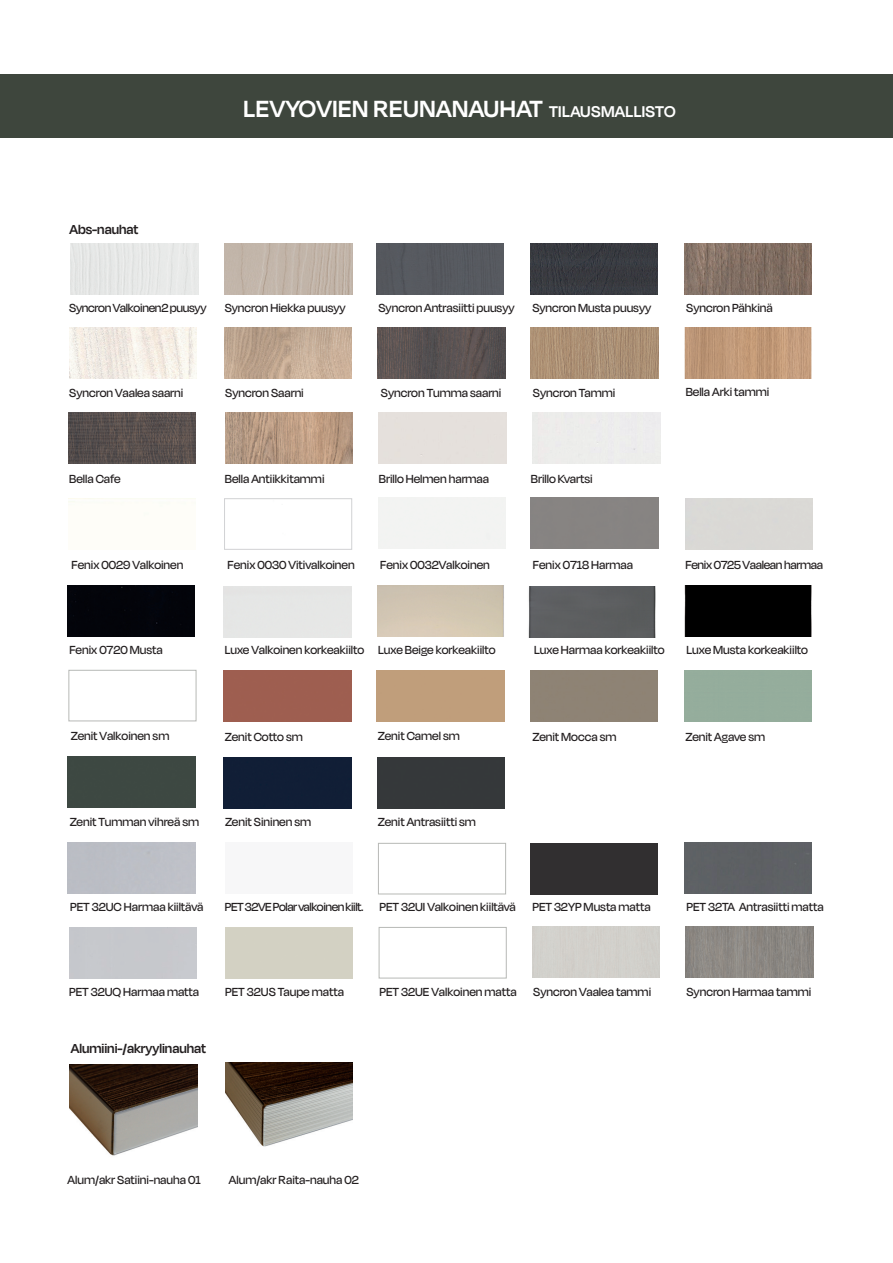
<style>
.page{position:relative;width:893px;height:1263px;background:#fff}
.page>*{position:absolute;margin:0;border:0;box-sizing:border-box;transform-origin:0 0}
.t1{font:600 27px "Degular Display";letter-spacing:.02em;color:#fff}
.t2{font:600 15px "Degular Display";color:#231f20}
.t3{font:500 13.5px "Degular Display";color:#231f20}
.t4{font:500 13.5px "Degular Display";letter-spacing:-.02em;color:#231f20}
.t5{font:500 13.5px "Degular Display";letter-spacing:-.03em;color:#231f20}
.s1{font-size:18px}
</style>
<div class="page">
<div style="left:0;top:74px;width:893px;height:64px;background:#3e463d"></div>
<img style="left:70px;top:1065px;width:127px;height:91px">
<img style="left:225px;top:1062px;width:128px;height:85px">
<img style="left:225px;top:243px;width:127px;height:51px">
<div style="left:376px;top:243px;width:128px;height:51px;background:#56595f"></div>
<img style="left:224px;top:327px;width:128px;height:51px">
<img style="left:69px;top:327px;width:128px;height:52px">
<div style="left:71px;top:243px;width:127px;height:51px;background:#e7e9e8"></div>
<img style="left:684px;top:243px;width:128px;height:51px">
<img style="left:68px;top:413px;width:128px;height:51px">
<img style="left:684px;top:327px;width:127px;height:52px">
<img style="left:530px;top:243px;width:128px;height:51px">
<img style="left:378px;top:327px;width:127px;height:52px">
<img style="left:225px;top:413px;width:128px;height:51px">
<img style="left:531px;top:327px;width:127px;height:52px">
<div style="left:224px;top:498px;width:128px;height:51px;border:1px solid #d1d2d4"></div>
<div style="left:67px;top:585px;width:128px;height:51px;background:#03040a"></div>
<img style="left:377px;top:585px;width:127px;height:51px">
<div style="left:528px;top:586px;width:127px;height:51px;background:#5c5e60"></div>
<div style="left:684px;top:585px;width:128px;height:51px;background:#000"></div>
<div style="left:69px;top:670px;width:127px;height:51px;border:1px solid #b7b9b6"></div>
<div style="left:68px;top:757px;width:127px;height:51px;background:#3d4842"></div>
<div style="left:224px;top:670px;width:127px;height:51px;background:#9e5e50"></div>
<div style="left:224px;top:757px;width:128px;height:51px;background:#111e36"></div>
<div style="left:377px;top:757px;width:128px;height:51px;background:#35383a"></div>
<div style="left:684px;top:842px;width:128px;height:51px;background:#5e6164"></div>
<div style="left:379px;top:927px;width:127px;height:51px;background:#fff;border:1px solid #b7b9b6"></div>
<div style="left:530px;top:843px;width:128px;height:51px;background:#312f30"></div>
<div style="left:225px;top:842px;width:128px;height:51px;background:#f7f7f8"></div>
<div style="left:378px;top:843px;width:128px;height:51px;background:#fff;border:1px solid #b7b9b6"></div>
<img style="left:685px;top:927px;width:128px;height:51px">
<p class="t2" style="left:70px;top:221px;width:70px">Abs-nauhat</p>
<p class="t1" style="left:244px;top:93px;width:434px">LEVYOVIEN REUNANAUHAT <span class="s1">TILAUSMALLISTO</span></p>
<p class="t4" style="left:69px;top:300px;width:139px">Syncron Valkoinen2 puusyy</p>
<p class="t3" style="left:686px;top:300px;width:88px">Syncron Pähkinä</p>
<p class="t3" style="left:225px;top:300px;width:123px">Syncron Hiekka puusyy</p>
<p class="t3" style="left:378px;top:300px;width:138px">Syncron Antrasiitti puusyy</p>
<p class="t3" style="left:532px;top:300px;width:120px">Syncron Musta puusyy</p>
<p class="t3" style="left:69px;top:385px;width:116px">Syncron Vaalea saarni</p>
<p class="t3" style="left:225px;top:385px;width:80px">Syncron Saarni</p>
<p class="t3" style="left:381px;top:385px;width:122px">Syncron Tumma saarni</p>
<p class="t3" style="left:533px;top:385px;width:84px">Syncron Tammi</p>
<p class="t3" style="left:686px;top:384px;width:85px">Bella Arki tammi</p>
<p class="t3" style="left:69px;top:471px;width:53px">Bella Cafe</p>
<p class="t3" style="left:225px;top:471px;width:101px">Bella Antiikkitammi</p>
<p class="t3" style="left:379px;top:471px;width:112px">Brillo Helmen harmaa</p>
<p class="t3" style="left:531px;top:471px;width:63px">Brillo Kvartsi</p>
<p class="t3" style="left:72px;top:557px;width:113px">Fenix 0029 Valkoinen</p>
<p class="t3" style="left:228px;top:557px;width:129px">Fenix 0030 Vitivalkoinen</p>
<p class="t3" style="left:380px;top:557px;width:111px">Fenix 0032Valkoinen</p>
<p class="t4" style="left:685px;top:557px;width:139px">Fenix 0725 Vaalean harmaa</p>
<p class="t3" style="left:533px;top:557px;width:102px">Fenix 0718 Harmaa</p>
<p class="t3" style="left:69px;top:642px;width:95px">Fenix 0720 Musta</p>
<p class="t3" style="left:225px;top:642px;width:141px">Luxe Valkoinen korkeakiilto</p>
<p class="t3" style="left:378px;top:642px;width:119px">Luxe Beige korkeakiilto</p>
<p class="t3" style="left:534px;top:642px;width:132px">Luxe Harmaa korkeakiilto</p>
<p class="t3" style="left:686px;top:642px;width:123px">Luxe Musta korkeakiilto</p>
<p class="t3" style="left:378px;top:728px;width:83px">Zenit Camel sm</p>
<p class="t3" style="left:71px;top:728px;width:100px">Zenit Valkoinen sm</p>
<p class="t3" style="left:225px;top:729px;width:79px">Zenit Cotto sm</p>
<p class="t3" style="left:685px;top:729px;width:81px">Zenit Agave sm</p>
<p class="t3" style="left:532px;top:729px;width:85px">Zenit Mocca sm</p>
<p class="t3" style="left:70px;top:814px;width:131px">Zenit Tumman vihreä sm</p>
<p class="t3" style="left:225px;top:814px;width:88px">Zenit Sininen sm</p>
<p class="t3" style="left:378px;top:814px;width:100px">Zenit Antrasiitti sm</p>
<p class="t3" style="left:70px;top:899px;width:135px">PET 32UC Harmaa kiiltävä</p>
<p class="t5" style="left:225px;top:899px;width:140px">PET 32VE Polar valkoinen kiilt.</p>
<p class="t3" style="left:379px;top:899px;width:138px">PET 32UI Valkoinen kiiltävä</p>
<p class="t3" style="left:532px;top:899px;width:120px">PET 32YP Musta matta</p>
<p class="t3" style="left:686px;top:899px;width:139px">PET 32TA Antrasiitti matta</p>
<p class="t3" style="left:69px;top:984px;width:131px">PET 32UQ Harmaa matta</p>
<p class="t2" style="left:71px;top:1040px;width:137px">Alumiini-/akryylinauhat</p>
<p class="t3" style="left:225px;top:984px;width:120px">PET 32US Taupe matta</p>
<p class="t3" style="left:379px;top:984px;width:139px">PET 32UE Valkoinen matta</p>
<p class="t3" style="left:533px;top:984px;width:119px">Syncron Vaalea tammi</p>
<p class="t3" style="left:686px;top:984px;width:126px">Syncron Harmaa tammi</p>
<p class="t3" style="left:68px;top:1172px;width:135px">Alum/akr Satiini-nauha 01</p>
<p class="t3" style="left:229px;top:1172px;width:132px">Alum/akr Raita-nauha 02</p>
</div>
